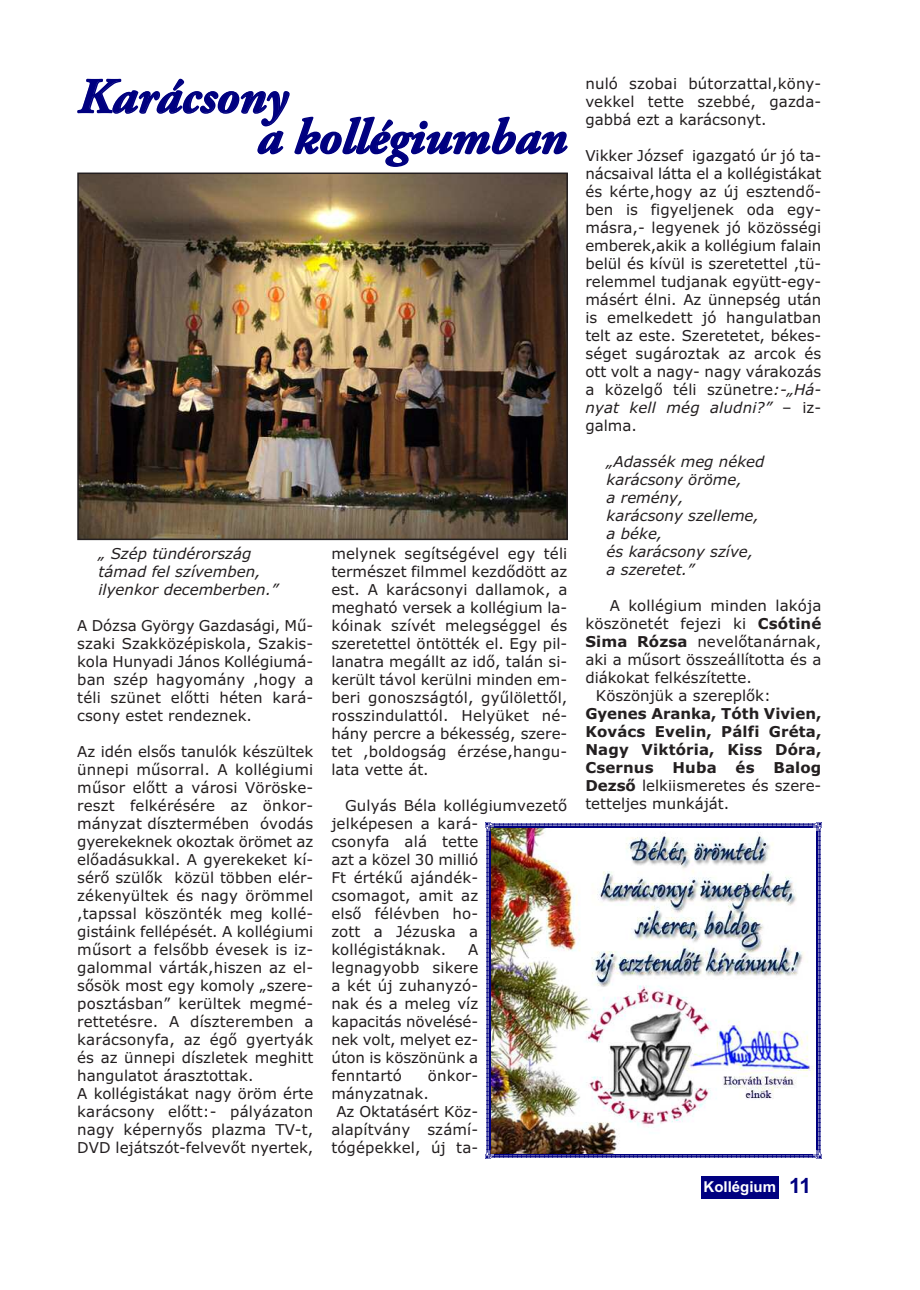
<style>
.page{position:relative;width:920px;height:1290px;background:#fff}
.page>*{position:absolute;margin:0;border:0;box-sizing:border-box;transform-origin:0 0}
.t1{font:italic 700 49.5px/40.5px "Adobe Garamond Pro";color:#000080}
.t2{font:15px/18px "Verdana";color:#231f20;text-align:justify}
.t3{font:italic 15px/18px "Verdana";color:#231f20}
.t4{font:700 15px/18px "Verdana";letter-spacing:.01em;color:#231f20;text-align:justify}
.t5{font:700 15px "Arial";color:#fff}
.s1{font-style:italic}
.s2{font-weight:700}
.s3{font-size:21px;color:#000080}
</style>
<div class="page">
<div style="left:701px;top:1176px;width:77px;height:23px;background:#000080"></div>
<img style="left:80px;top:176px;width:485px;height:361px">
<div style="left:77px;top:173px;width:491px;height:367px;border:2px solid #231f20"></div>
<img style="left:486px;top:823px;width:335px;height:335px">
<h1 class="t1" style="left:257px;top:81px;width:311px;text-indent:-179px">Karácsony<br>a kollégiumban</h1>
<p class="t3" style="left:99px;top:545px;width:181px">„ Szép tündérország támad fel szívemben, ilyenkor decemberben.”</p>
<p class="t2" style="left:77px;top:617px;width:238px">A Dózsa György Gazdasági, Mű&shy;szaki Szakközépiskola, Szakis&shy;kola Hunyadi János Kollégiumá&shy;ban szép hagyomány ,hogy a téli szünet előtti héten kará&shy;csony estet rendeznek.</p>
<p class="t2" style="left:77px;top:743px;width:238px;text-align:left">Az idén elsős tanulók készültek ünnepi műsorral. A kollégiumi műsor előtt a városi Vöröske&shy;reszt felkérésére az önkor&shy;mányzat dísztermében óvodás gyerekeknek okoztak örömet az előadásukkal. A gyerekeket kí&shy;sérő szülők közül többen elér&shy;zékenyültek és nagy örömmel ,tapssal köszönték meg kollé&shy;gistáink fellépését. A kollégiumi műsort a felsőbb évesek is iz&shy;galommal várták,hiszen az el&shy;sősök most egy komoly „szere&shy;posztásban” kerültek megmé&shy;rettetésre. A díszteremben a karácsonyfa, az égő gyertyák és az ünnepi díszletek meghitt hangulatot árasztottak.<br>A kollégistákat nagy öröm érte karácsony előtt:- pályázaton nagy képernyős plazma TV-t,<br>DVD lejátszót-felvevőt nyertek,</p>
<p class="t2" style="left:331px;top:545px;width:238px">melynek segítségével egy téli természet filmmel kezdődött az est. A karácsonyi dallamok, a megható versek a kollégium la&shy;kóinak szívét melegséggel és szeretettel öntötték el. Egy pil&shy;lanatra megállt az idő, talán si&shy;került távol kerülni minden em&shy;beri gonoszságtól, gyűlölettől, rosszindulattól. Helyüket né&shy;hány percre a békesség, szere&shy;tet ,boldogság érzése,hangu&shy;lata vette át.</p>
<p class="t2" style="left:331px;top:797px;width:238px;text-align:left;text-indent:14px">Gulyás Béla kollégiumvezető jelképesen a kará-<br>csonyfa alá tette<br>azt a közel 30 millió<br>Ft értékű ajándék-<br>csomagot, amit az<br>első félévben ho-<br>zott a Jézuska a kollégistáknak.</p>
<p class="t2" style="left:331px;top:941px;width:148px;text-indent:137px">A legnagyobb sikere a két új zuhanyzó&shy;nak és a meleg víz kapacitás növelésé&shy;nek volt, melyet ez&shy;úton is köszönünk a fenntartó</p>
<p class="t2" style="left:428px;top:1067px;width:52px">önkor-</p>
<p class="t2" style="left:331px;top:1085px;width:99px">mányzatnak.</p>
<p class="t2" style="left:336px;top:1103px;width:143px">Az Oktatásért Köz-</p>
<p class="t2" style="left:331px;top:1121px;width:148px">alapítvány számí-</p>
<p class="t2" style="left:331px;top:1139px;width:148px">tógépekkel, új ta-</p>
<p class="t2" style="left:585px;top:75px;width:238px">nuló szobai bútorzattal,köny&shy;vekkel tette szebbé, gazda&shy;gabbá ezt a karácsonyt.</p>
<p class="t2" style="left:585px;top:147px;width:238px">Vikker József igazgató úr jó ta&shy;nácsaival látta el a kollégistákat és kérte,hogy az új esztendő&shy;ben is figyeljenek oda egy&shy;másra,- legyenek jó közösségi emberek,akik a kollégium falain belül és kívül is szeretettel ,tü&shy;relemmel tudjanak együtt-egy&shy;másért élni. Az ünnepség után is emelkedett jó hangulatban telt az este. Szeretetet, békes&shy;séget sugároztak az arcok és ott volt a nagy- nagy várakozás a közelgő téli szünetre<span class="s1">:-„Há&shy;nyat kell még aludni?”</span> – iz&shy;galma.</p>
<p class="t3" style="left:607px;top:453px;width:159px">„Adassék meg néked karácsony öröme,<br>a remény,<br>karácsony szelleme, a béke,<br>és karácsony szíve, a szeretet.”</p>
<p class="t2" style="left:610px;top:597px;width:213px">A kollégium minden lakója</p>
<p class="t2" style="left:585px;top:615px;width:238px">köszönetét fejezi ki <span class="s2">Csótiné</span></p>
<p class="t2" style="left:585px;top:633px;width:238px"><span class="s2">Sima Rózsa</span> nevelőtanárnak,</p>
<p class="t2" style="left:585px;top:651px;width:238px">aki a műsort összeállította és a</p>
<p class="t2" style="left:585px;top:669px;width:168px">diákokat felkészítette.</p>
<p class="t2" style="left:596px;top:687px;width:177px">Köszönjük a szereplők:</p>
<p class="t4" style="left:585px;top:705px;width:238px">Gyenes Aranka, Tóth Vivien, Kovács Evelin, Pálfi Gréta, Nagy Viktória, Kiss Dóra, Csernus</p>
<p class="t4" style="left:673px;top:759px;width:46px">Huba</p>
<p class="t4" style="left:736px;top:759px;width:21px">és</p>
<p class="t2" style="left:585px;top:759px;width:238px;text-indent:188px"><span class="s2">Balog Dezső</span> lelkiismeretes és szere&shy;tetteljes munkáját.</p>
<p class="t5" style="left:703px;top:1178px;width:109px">Kollégium <span class="s3">11</span></p>
</div>
